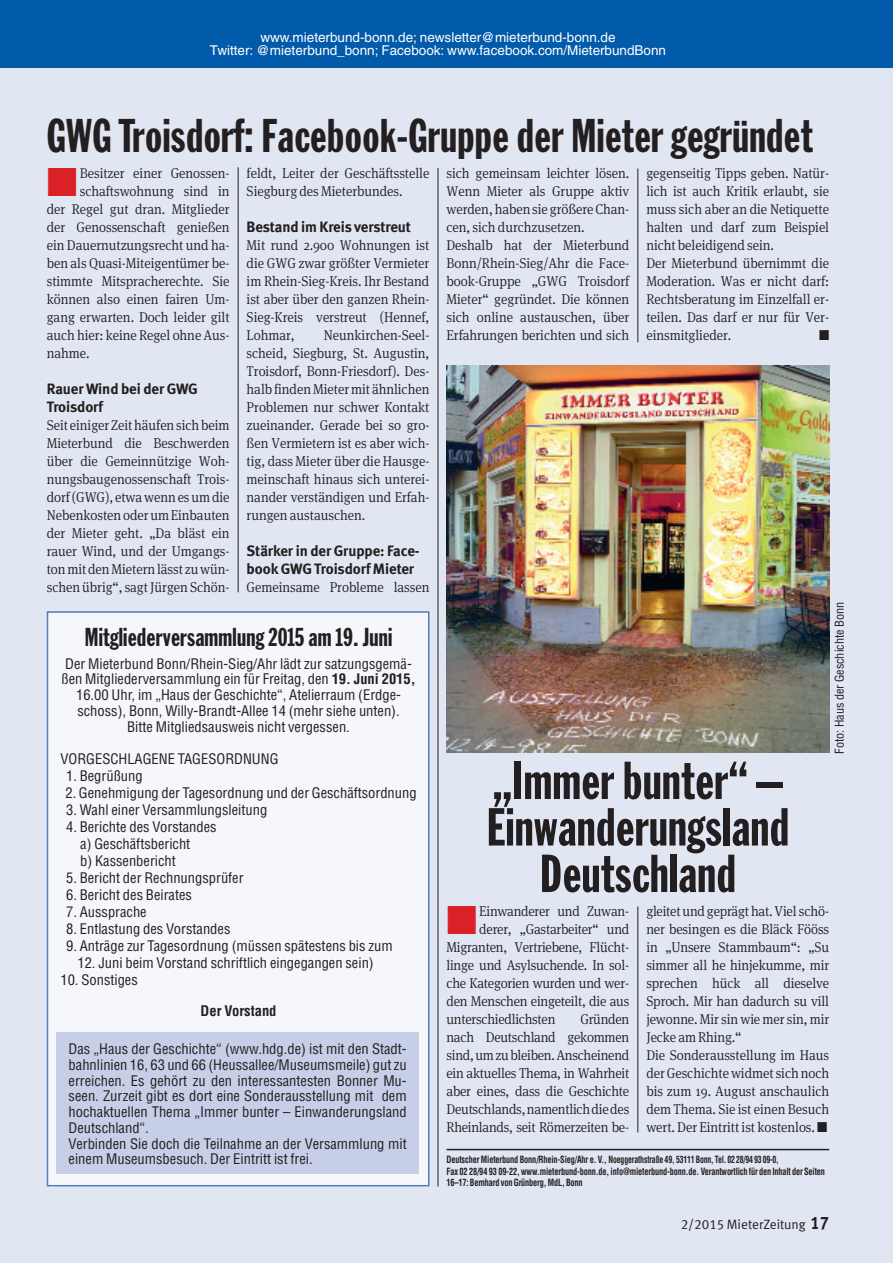
<style>
.page{position:relative;width:893px;height:1263px;background:#e1e6f3}
.page>*{position:absolute;margin:0;border:0;box-sizing:border-box;transform-origin:0 0}
.t1{font:52.5px/46.5px "Franklin Gothic Extra Cond";letter-spacing:.01em;color:#231f20;text-align:center}
.t2{font:46.5px "Franklin Gothic Extra Cond";letter-spacing:.01em;color:#231f20}
.t3{font:25.5px "Franklin Gothic Extra Cond";letter-spacing:.01em;color:#231f20}
.t4{font:700 15px/18px "VZ Meta LF";letter-spacing:-.005em;color:#231f20}
.t5{font:300 14.25px/18px "Meta Serif OT";letter-spacing:-.005em;color:#231f20;text-align:justify;scale:.94 1}
.t6{font:condensed 14.25px/15.8px "Helvetica";color:#231f20}
.t7{font:700 condensed 14.25px "Helvetica";color:#231f20}
.t8{font:14.25px "Zapf Dingbats";color:#231f20;scale:.94 1}
.t9{font:13.5px/13.5px "Helvetica";color:#fff;text-align:center}
.t10{font:13.5px "VZ Meta LF";color:#231f20}
.t11{font:condensed 12px "Helvetica";color:#231f20}
.t12{font:700 condensed 9.75px/11.7px "Helvetica";letter-spacing:-.015em;color:#231f20;scale:.85 1}
.s1{color:#db2128}
.s2{font-weight:700}
.s3{font-weight:700;font-size:18px}
</style>
<div class="page">
<div style="left:0;top:0;width:893px;height:67px;background:#015aaa"></div>
<hr style="left:438px;top:168px;width:1px;height:1018px;background:#231f20">
<hr style="left:638px;top:906px;width:1px;height:226px;background:#231f20">
<hr style="left:238px;top:167px;width:1px;height:425px;background:#231f20">
<hr style="left:638px;top:169px;width:1px;height:173px;background:#231f20">
<hr style="left:446px;top:1149px;width:383px;height:1px;background:#231f20">
<div style="left:48px;top:613px;width:380px;height:572px;background:#f5f7fb"></div>
<div style="left:47px;top:611px;width:382px;height:575px;border:2px solid #557bbe"></div>
<div style="left:57px;top:1033px;width:362px;height:141px;background:#c7cee8"></div>
<img style="left:446px;top:366px;width:383px;height:387px">
<p class="t9" style="left:210px;top:32px;width:458px">www.mieterbund-bonn.de; newsletter@mieterbund-bonn.de<br>Twitter: @mieterbund_bonn; Facebook: www.facebook.com/MieterbundBonn</p>
<h2 class="t2" style="left:47px;top:119px;width:767px">GWG Troisdorf: Facebook-Gruppe der Mieter gegründet</h2>
<p class="t5" style="left:446px;top:165px;width:196px;text-align:left">sich gemeinsam leichter lösen.<br>Wenn Mieter als Gruppe aktiv werden,habensie größereChan&shy;cen, sich durchzusetzen.<br>Deshalb hat der Mieterbund<br>Bonn/Rhein-Sieg/Ahr die Face&shy;book-Gruppe „GWG Troisdorf<br>Mieter“ gegründet. Die können sich online austauschen, über<br>Erfahrungen berichten und sich</p>
<p class="t5" style="left:646px;top:165px;width:196px;text-align:left">gegenseitig Tipps geben. Natür&shy;lich ist auch Kritik erlaubt, sie muss sich aber an die Netiquette halten und darf zum Beispiel nicht beleidigend sein.<br>Der Mieterbund übernimmt die<br>Moderation. Was er nicht darf:<br>Rechtsberatung im Einzelfall er&shy;teilen. Das darf er nur für Ver&shy;einsmitglieder.</p>
<p class="t5" style="left:247px;top:165px;width:196px">feldt, Leiter der Geschäftsstelle<br>Siegburg des Mieterbundes.</p>
<p class="t4" style="left:247px;top:218px;width:166px">Bestand im Kreis verstreut</p>
<p class="t5" style="left:247px;top:237px;width:196px">Mit rund 2.900 Wohnungen ist die GWG zwar größter Vermieter im Rhein-Sieg-Kreis. Ihr Bestand ist aber über den ganzen Rhein-Sieg-Kreis verstreut (Hennef, Lohmar,</p>
<p class="t5" style="left:47px;top:165px;width:196px"><span class="s1">■</span> Besitzer einer Genossen-</p>
<p class="t5" style="left:80px;top:183px;width:161px">schaftswohnung sind in</p>
<p class="t5" style="left:47px;top:201px;width:196px">der Regel gut dran. Mitglieder</p>
<p class="t5" style="left:47px;top:219px;width:196px">der Genossenschaft genießen</p>
<p class="t5" style="left:47px;top:237px;width:196px">ein Dauernutzungsrecht und ha-</p>
<p class="t5" style="left:47px;top:255px;width:196px">ben als Quasi-Miteigentümer be-</p>
<p class="t5" style="left:47px;top:273px;width:196px">stimmte Mitspracherechte. Sie</p>
<p class="t5" style="left:47px;top:291px;width:196px">können also einen fairen Um-</p>
<p class="t5" style="left:47px;top:309px;width:196px">gang erwarten. Doch leider gilt</p>
<p class="t5" style="left:47px;top:327px;width:196px">auch hier: keine Regel ohne Aus-</p>
<p class="t5" style="left:47px;top:345px;width:47px">nahme.</p>
<p class="t4" style="left:47px;top:380px;width:153px">Rauer Wind bei der GWG<br>Troisdorf</p>
<p class="t5" style="left:47px;top:417px;width:196px">Seit einiger Zeithäufensichbeim Mieterbund die Beschwerden über die Gemeinnützige Woh&shy;nungsbaugenossenschaft Trois&shy;dorf(GWG), etwawennesumdie NebenkostenoderumEinbauten der Mieter geht. „Da bläst ein rauer Wind, und der Umgangs&shy;tonmitdenMieternlässt zuwün&shy;schen übrig“, sagt Jürgen Schön-</p>
<p class="t5" style="left:247px;top:327px;width:196px;text-indent:77px">Neunkirchen-Seel&shy;scheid, Siegburg, St. Augustin, Troisdorf, Bonn-Friesdorf). Des&shy;halb finden Mieter mit ähnlichen Problemen nur schwer Kontakt zueinander. Gerade bei so gro&shy;ßen Vermietern ist es aber wich&shy;tig, dass Mieter über die Hausge&shy;meinschaft hinaus sich unterei&shy;nander verständigen und Erfah&shy;rungen austauschen.</p>
<p class="t4" style="left:247px;top:542px;width:175px">Stärker in der Gruppe: Face&shy;book GWGTroisdorf Mieter</p>
<p class="t5" style="left:247px;top:579px;width:196px">Gemeinsame Probleme lassen</p>
<p class="t8" style="left:819px;top:327px;width:12px">■</p>
<h3 class="t3" style="left:85px;top:628px;width:309px">Mitgliederversammlung 2015 am 19. Juni</h3>
<p class="t6" style="left:61px;top:656px;width:356px;text-align:center">Der Mieterbund Bonn/Rhein-Sieg/Ahr lädt zur satzungsgemä&shy;ßen Mitgliederversammlung ein für Freitag, den <span class="s2">19. Juni 2015, </span>16.00 Uhr, im „Haus der Geschichte“, Atelierraum (Erdge&shy;schoss), Bonn, Willy-Brandt-Allee 14 (mehr siehe unten).<br>Bitte Mitgliedsausweis nicht vergessen.</p>
<p class="t6" style="left:60px;top:751px;width:220px">VORGESCHLAGENE TAGESORDNUNG</p>
<p class="t6" style="left:66px;top:768px;width:78px">1. Begrüßung</p>
<p class="t6" style="left:66px;top:785px;width:353px">2. Genehmigung der Tagesordnung und der Geschäftsordnung</p>
<p class="t6" style="left:66px;top:802px;width:203px">3. Wahl einer Versammlungsleitung</p>
<p class="t6" style="left:80px;top:819px;width:138px;line-height:17px;text-indent:-14px">4. Berichte des Vorstandes a) Geschäftsbericht<br>b) Kassenbericht</p>
<p class="t6" style="left:66px;top:870px;width:179px">5. Bericht der Rechnungsprüfer</p>
<p class="t6" style="left:66px;top:887px;width:127px">6. Bericht des Beirates</p>
<p class="t6" style="left:66px;top:904px;width:82px">7. Aussprache</p>
<p class="t6" style="left:66px;top:921px;width:166px">8. Entlastung des Vorstandes</p>
<p class="t6" style="left:66px;top:938px;width:328px">9. Anträge zur Tagesordnung (müssen spätestens bis zum</p>
<p class="t6" style="left:77px;top:955px;width:298px">12. Juni beim Vorstand schriftlich eingegangen sein)</p>
<p class="t6" style="left:60px;top:972px;width:79px">10. Sonstiges</p>
<p class="t7" style="left:201px;top:1003px;width:77px">Der Vorstand</p>
<p class="t6" style="left:69px;top:1041px;width:340px">Das „Haus der Geschichte“ (www.hdg.de) ist mit den Stadt&shy;bahnlinien 16, 63 und 66 (Heussallee/Museumsmeile) gut zu erreichen. Es gehört zu den interessantesten Bonner Mu&shy;seen. Zurzeit gibt es dort eine Sonderausstellung mit dem hochaktuellen Thema „Immer bunter – Einwanderungsland Deutschland“.<br>Verbinden Sie doch die Teilnahme an der Versammlung mit einem Museumsbesuch. Der Eintritt ist frei.</p>
<h1 class="t1" style="left:487px;top:761px;width:304px">„Immer bunter“ –<br>Einwanderungsland<br>Deutschland</h1>
<p class="t11" style="left:833px;top:754px;width:153px;rotate:-90deg">Foto: Haus der Geschichte Bonn</p>
<p class="t5" style="left:446px;top:903px;width:196px"><span class="s1">■</span> Einwanderer und Zuwan-</p>
<p class="t5" style="left:479px;top:921px;width:161px">derer, „Gastarbeiter“ und</p>
<p class="t5" style="left:446px;top:939px;width:196px">Migranten, Vertriebene, Flücht-</p>
<p class="t5" style="left:446px;top:957px;width:196px">linge und Asylsuchende. In sol-</p>
<p class="t5" style="left:446px;top:975px;width:196px">che Kategorien wurden und wer-</p>
<p class="t5" style="left:446px;top:993px;width:196px">den Menschen eingeteilt, die aus</p>
<p class="t5" style="left:446px;top:1011px;width:117px">unterschiedlichsten</p>
<p class="t5" style="left:446px;top:1011px;width:196px;text-indent:134px">Gründen nach Deutschland gekommen sind,umzubleiben.Anscheinend ein aktuelles Thema, in Wahrheit aber eines, dass die Geschichte Deutschlands,namentlichdiedes Rheinlands, seit Römerzeiten be-</p>
<p class="t5" style="left:646px;top:903px;width:196px;text-align:left">gleitet und geprägt hat. Viel schö&shy;ner besingen es die Bläck Fööss in „Unsere Stammbaum“: „Su simmer all he hinjekumme, mir sprechen hück all dieselve<br>Sproch. Mir han dadurch su vill jewonne. Mir sin wie mer sin, mir<br>Jecke am Rhing.“<br>Die Sonderausstellung im Haus derGeschichtewidmet sich noch bis zum 19. August anschaulich dem Thema. Sie ist einen Besuch wert. Der Eintritt ist kostenlos. ■</p>
<p class="t12" style="left:446px;top:1154px;width:447px">Deutscher Mieterbund Bonn/Rhein-Sieg/Ahr e. V., Noeggerathstraße 49, 53111 Bonn, Tel. 02 28/94 93 09-0,<br>Fax 02 28/94 93 09-22, www.mieterbund-bonn.de, info@mieterbund-bonn.de. Verantwortlich für den Inhalt der Seiten<br>16–17: Bernhard von Grünberg, MdL, Bonn</p>
<p class="t10" style="left:681px;top:1216px;width:150px">2/2015 MieterZeitung <span class="s3">17</span></p>
</div>
